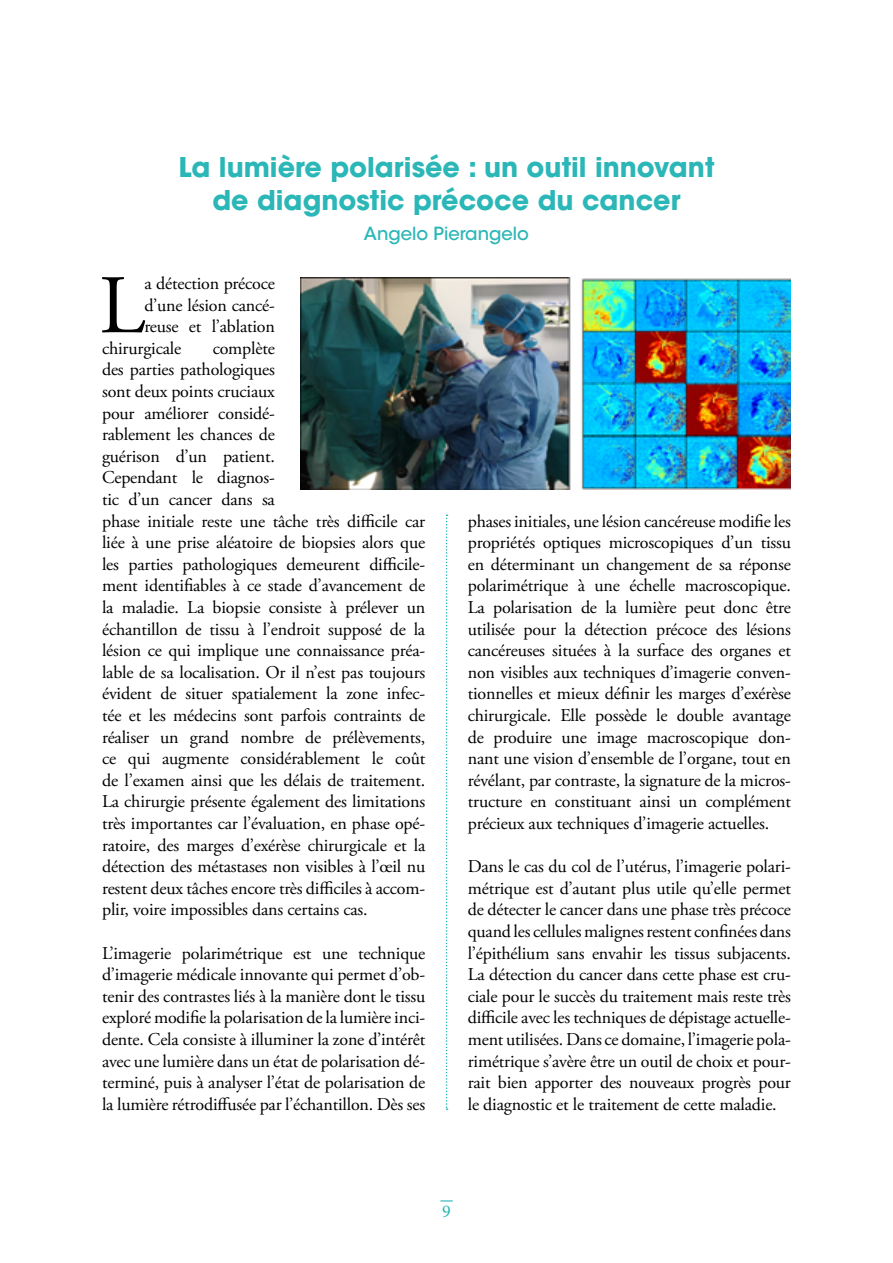
<style>
.page{position:relative;width:893px;height:1263px;background:#fff}
.page>*{position:absolute;margin:0;border:0;box-sizing:border-box;transform-origin:0 0}
.t1{font:83.1px "Adobe Garamond Pro";color:#000}
.t2{font:700 27px/33px "ITC Avant Garde Std";color:#2bb6b7;text-align:center}
.t3{font:18px/21.6px "Adobe Garamond Pro";letter-spacing:-.01em;color:#000;text-align:justify}
.t4{font:500 18px "ITC Avant Garde Std";color:#2bb6b7}
.t5{font:18px "Minion Pro";color:#2bb6b7}
</style>
<div class="page">
<svg style="left:440px;top:1200px;width:13px;height:1px"></svg>
<svg style="left:446px;top:514px;width:2px;height:596px"></svg>
<img style="left:300px;top:278px;width:491px;height:212px">
<h2 class="t2" style="left:178px;top:150px;width:537px">La lumière polarisée : un outil innovant de diagnostic précoce du cancer</h2>
<p class="t4" style="left:364px;top:222px;width:167px">Angelo Pierangelo</p>
<h1 class="t1" style="left:99px;top:256px;width:47px">L</h1>
<p class="t3" style="left:144px;top:273px;width:132px">a détection précoce</p>
<p class="t3" style="left:144px;top:295px;width:132px">d’une lésion cancé-</p>
<p class="t3" style="left:144px;top:316px;width:132px">reuse et l’ablation</p>
<p class="t3" style="left:102px;top:338px;width:81px">chirurgicale</p>
<p class="t3" style="left:102px;top:338px;width:325px;text-align:left;text-indent:111px">complète<br>des parties pathologiques<br>sont deux points cruciaux<br>pour améliorer considé-<br>rablement les chances de<br>guérison d’un patient.<br>Cependant le diagnos-<br>tic d’un cancer dans sa<br>phase initiale reste une tâche très difficile car liée à une prise aléatoire de biopsies alors que les parties pathologiques demeurent difficile&shy;ment identifiables à ce stade d’avancement de la maladie. La biopsie consiste à prélever un échantillon de tissu à l’endroit supposé de la lésion ce qui implique une connaissance préa&shy;lable de sa localisation. Or il n’est pas toujours évident de situer spatialement la zone infec&shy;tée et les médecins sont parfois contraints de réaliser un grand nombre de prélèvements, ce qui augmente considérablement le coût de l’examen ainsi que les délais de traitement.<br>La chirurgie présente également des limitations très importantes car l’évaluation, en phase opé&shy;ratoire, des marges d’exérèse chirurgicale et la détection des métastases non visibles à l’œil nu restent deux tâches encore très difficiles à accom&shy;plir, voire impossibles dans certains cas.</p>
<p class="t3" style="left:102px;top:943px;width:325px">L’imagerie polarimétrique est une technique d’imagerie médicale innovante qui permet d’ob&shy;tenir des contrastes liés à la manière dont le tissu exploré modifie la polarisation de la lumière inci&shy;dente. Cela consiste à illuminer la zone d’intérêt avec une lumière dans un état de polarisation dé&shy;terminé, puis à analyser l’état de polarisation de la lumière rétrodiffusée par l’échantillon. Dès ses</p>
<p class="t3" style="left:468px;top:511px;width:325px">phases initiales, une lésion cancéreuse modifie les propriétés optiques microscopiques d’un tissu en déterminant un changement de sa réponse polarimétrique à une échelle macroscopique.<br>La polarisation de la lumière peut donc être utilisée pour la détection précoce des lésions cancéreuses situées à la surface des organes et non visibles aux techniques d’imagerie conven&shy;tionnelles et mieux définir les marges d’exérèse chirurgicale. Elle possède le double avantage de produire une image macroscopique don&shy;nant une vision d’ensemble de l’organe, tout en révélant, par contraste, la signature de la micros&shy;tructure en constituant ainsi un complément précieux aux techniques d’imagerie actuelles.</p>
<p class="t3" style="left:468px;top:856px;width:325px">Dans le cas du col de l’utérus, l’imagerie polari&shy;métrique est d’autant plus utile qu’elle permet de détecter le cancer dans une phase très précoce quand les cellules malignes restent confinées dans l’épithélium sans envahir les tissus subjacents.<br>La détection du cancer dans cette phase est cru&shy;ciale pour le succès du traitement mais reste très difficile avec les techniques de dépistage actuelle&shy;ment utilisées. Dans ce domaine, l’imagerie pola&shy;rimétrique s’avère être un outil de choix et pour&shy;rait bien apporter des nouveaux progrès pour le diagnostic et le traitement de cette maladie.</p>
<p class="t5" style="left:442px;top:1199px;width:10px">9</p>
</div>
